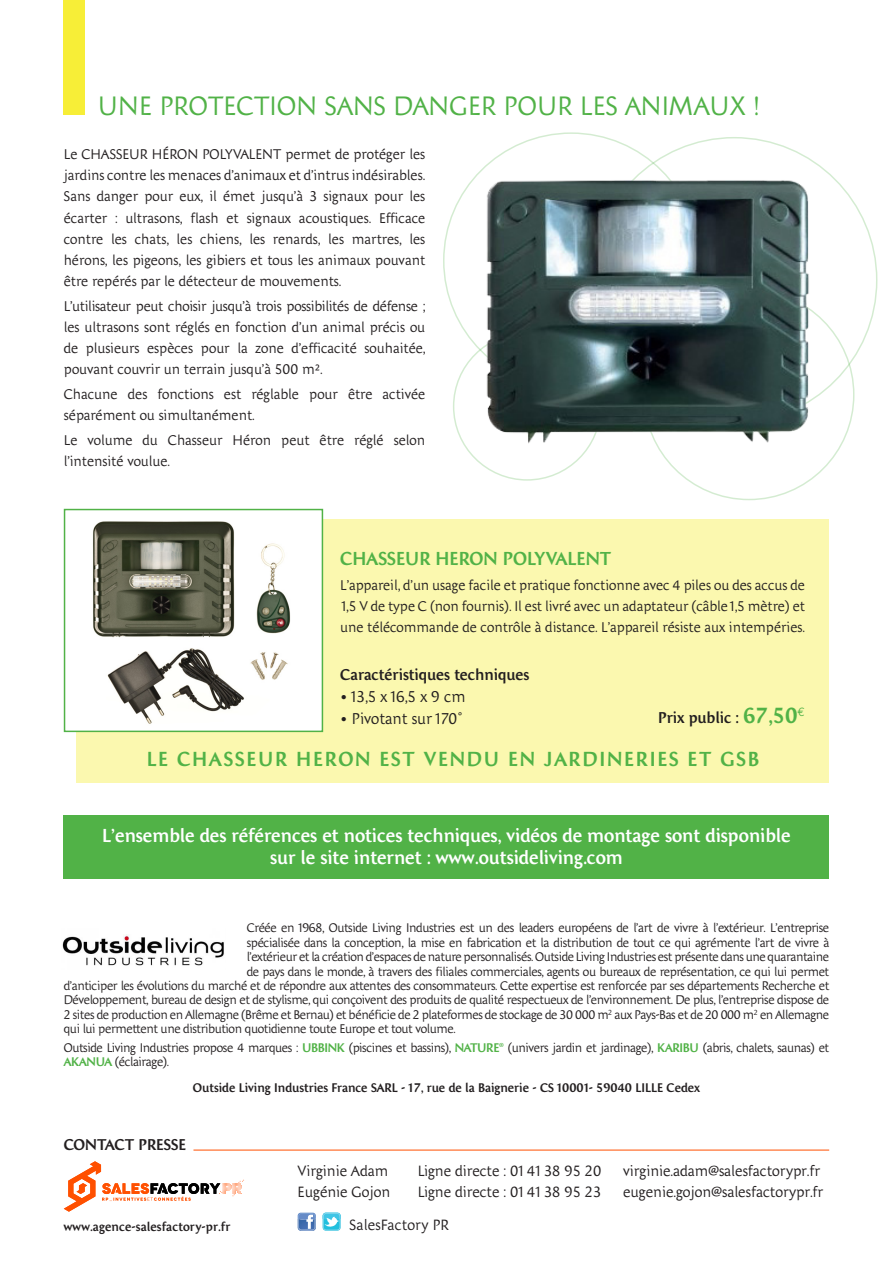
<style>
.page{position:relative;width:893px;height:1263px;background:#fff}
.page>*{position:absolute;margin:0;border:0;box-sizing:border-box;transform-origin:0 0}
.t1{font:25.5px "BEBOP";letter-spacing:.01em;color:#51b247}
.t2{font:19.5px "BEBOP Medium";letter-spacing:.09em;color:#51b247}
.t3{font:18px/21.6px "BEBOP Medium";color:#fff;text-align:center}
.t4{font:18px "BEBOP Medium";color:#51b247}
.t5{font:15px "BEBOP Medium";color:#231f20}
.t6{font:15px "BEBOP";color:#231f20}
.t7{font:14.25px "BEBOP";color:#231f20}
.t8{font:13.5px/21px "BEBOP";color:#231f20;text-align:justify}
.t9{font:12px/14.4px "BEBOP";letter-spacing:-.03em;color:#231f20}
.t10{font:12px "BEBOP Medium";color:#231f20}
.s1{font-size:21px;color:#51b247}
.s2{font-family:"BEBOP Medium";color:#51b247}
</style>
<div class="page">
<div style="left:64px;top:0;width:21px;height:115px;background:#f7ee37"></div>
<div style="left:77px;top:519px;width:752px;height:264px;background:#fbf8af"></div>
<div style="left:65px;top:509px;width:257px;height:222px;background:#fff"></div>
<img style="left:93px;top:521px;width:198px;height:203px">
<div style="left:64px;top:509px;width:259px;height:223px;border:2px solid #51b247"></div>
<svg style="left:64px;top:1161px;width:180px;height:51px"></svg>
<svg style="left:323px;top:1213px;width:18px;height:18px"></svg>
<svg style="left:323px;top:1213px;width:18px;height:17px"></svg>
<svg style="left:298px;top:1213px;width:18px;height:18px"></svg>
<div style="left:64px;top:815px;width:765px;height:64px;background:#51b247"></div>
<img style="left:62px;top:934px;width:162px;height:32px">
<hr style="left:193px;top:1150px;width:636px;height:1px;background:#ff5000">
<img style="left:468px;top:149px;width:361px;height:317px">
<h1 class="t1" style="left:98px;top:90px;width:664px">UNE PROTECTION SANS DANGER POUR LES ANIMAUX !</h1>
<p class="t8" style="left:64px;top:144px;width:363px">Le CHASSEUR HÉRON POLYVALENT permet de protéger les jardins contre les menaces d’animaux et d’intrus indésirables.<br>Sans danger pour eux, il émet jusqu’à 3 signaux pour les écarter : ultrasons, flash et signaux acoustiques. Efficace contre les chats, les chiens, les renards, les martres, les hérons, les pigeons, les gibiers et tous les animaux pouvant être repérés par le détecteur de mouvements.</p>
<p class="t8" style="left:64px;top:296px;width:363px">L’utilisateur peut choisir jusqu’à trois possibilités de défense ; les ultrasons sont réglés en fonction d’un animal précis ou de plusieurs espèces pour la zone d’efficacité souhaitée, pouvant couvrir un terrain jusqu’à 500 m².</p>
<p class="t8" style="left:64px;top:384px;width:363px">Chacune des fonctions est réglable pour être activée séparément ou simultanément.</p>
<p class="t8" style="left:64px;top:430px;width:363px">Le volume du Chasseur Héron peut être réglé selon l’intensité voulue.</p>
<h3 class="t4" style="left:340px;top:548px;width:272px">CHASSEUR HERON POLYVALENT</h3>
<p class="t8" style="left:340px;top:575px;width:466px">L’appareil, d’un usage facile et pratique fonctionne avec 4 piles ou des accus de 1,5 V de type C (non fournis). Il est livré avec un adaptateur (câble 1,5 mètre) et une télécommande de contrôle à distance. L’appareil résiste aux intempéries.</p>
<p class="t5" style="left:340px;top:665px;width:191px">Caractéristiques techniques</p>
<p class="t6" style="left:340px;top:687px;width:127px">• 13,5 x 16,5 x 9 cm</p>
<p class="t6" style="left:340px;top:710px;width:125px">• Pivotant sur 170˚</p>
<p class="t5" style="left:658px;top:709px;width:148px">Prix public : <span class="s1">67,50</span><sup>e</sup></p>
<h2 class="t2" style="left:147px;top:747px;width:614px">LE CHASSEUR HERON EST VENDU EN JARDINERIES ET GSB</h2>
<h3 class="t3" style="left:102px;top:825px;width:690px">L’ensemble des références et notices techniques, vidéos de montage sont disponible sur le site internet : www.outsideliving.com</h3>
<p class="t9" style="left:247px;top:921px;width:584px">Créée en 1968, Outside Living Industries est un des leaders européens de l’art de vivre à l’extérieur. L’entreprise</p>
<p class="t9" style="left:247px;top:935px;width:584px">spécialisée dans la conception, la mise en fabrication et la distribution de tout ce qui agrémente l’art de vivre à</p>
<p class="t9" style="left:247px;top:950px;width:584px">l’extérieur et la création d’espaces de nature personnalisés. Outside Living Industries est présente dans une quarantaine</p>
<p class="t9" style="left:247px;top:964px;width:584px">de pays dans le monde, à travers des filiales commerciales, agents ou bureaux de représentation, ce qui lui permet</p>
<p class="t9" style="left:64px;top:978px;width:767px">d’anticiper les évolutions du marché et de répondre aux attentes des consommateurs. Cette expertise est renforcée par ses départements Recherche et</p>
<p class="t9" style="left:64px;top:993px;width:767px">Développement, bureau de design et de stylisme, qui conçoivent des produits de qualité respectueux de l’environnement. De plus, l’entreprise dispose de</p>
<p class="t9" style="left:64px;top:1007px;width:767px">2 sites de production en Allemagne (Brême et Bernau) et bénéficie de 2 plateformes de stockage de 30 000 m<sup>2</sup> aux Pays-Bas et de 20 000 m<sup>2</sup> en Allemagne</p>
<p class="t9" style="left:64px;top:1022px;width:393px">qui lui permettent une distribution quotidienne toute Europe et tout volume.</p>
<p class="t9" style="left:64px;top:1040px;width:767px">Outside Living Industries propose 4 marques : <span class="s2">UBBINK</span> (piscines et bassins), <span class="s2">NATURE</span><sup>®</sup> (univers jardin et jardinage), <span class="s2">KARIBU</span> (abris, chalets, saunas) et<br><span class="s2">AKANUA</span> (éclairage).</p>
<p class="t10" style="left:193px;top:1080px;width:509px">Outside Living Industries France SARL - 17, rue de la Baignerie - CS 10001- 59040 LILLE Cedex</p>
<p class="t5" style="left:64px;top:1136px;width:124px">CONTACT PRESSE</p>
<p class="t7" style="left:298px;top:1162px;width:92px">Virginie Adam</p>
<p class="t7" style="left:418px;top:1162px;width:185px">Ligne directe : 01 41 38 95 20</p>
<p class="t7" style="left:623px;top:1162px;width:198px">virginie.adam@salesfactorypr.fr</p>
<p class="t7" style="left:298px;top:1183px;width:94px">Eugénie Gojon</p>
<p class="t7" style="left:418px;top:1183px;width:185px">Ligne directe : 01 41 38 95 23</p>
<p class="t7" style="left:623px;top:1183px;width:201px">eugenie.gojon@salesfactorypr.fr</p>
<p class="t10" style="left:64px;top:1219px;width:168px">www.agence-salesfactory-pr.fr</p>
<p class="t7" style="left:350px;top:1216px;width:101px">SalesFactory PR</p>
</div>
